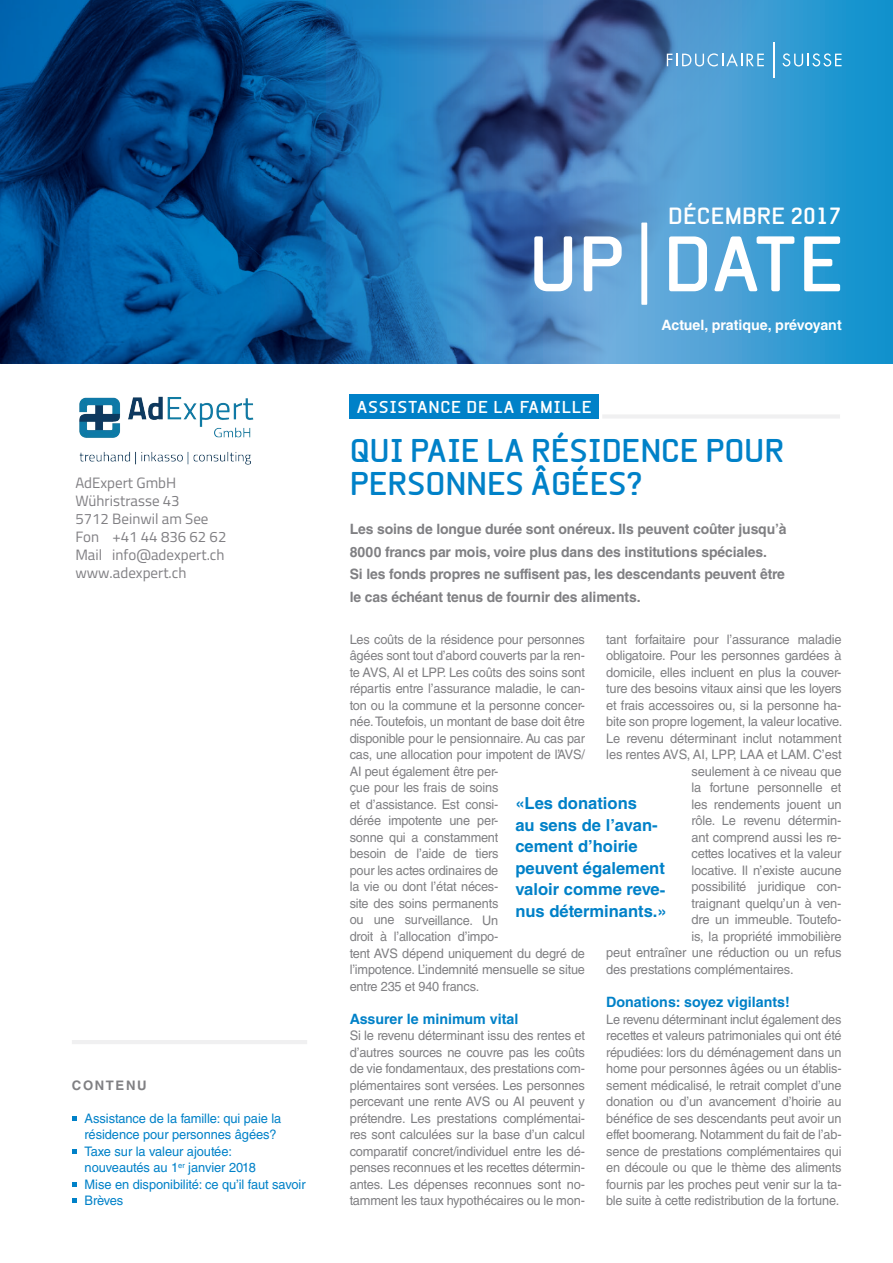
<style>
.page{position:relative;width:893px;height:1263px;background:#fff}
.page>*{position:absolute;margin:0;border:0;box-sizing:border-box;transform-origin:0 0}
.t1{font:700 75px "Beta Sans";letter-spacing:-.015em;color:#fff}
.t2{font:700 31.5px/33px "Beta Sans";letter-spacing:-.01em;color:#0081c8}
.t3{font:700 22.5px "Beta Sans";color:#fff}
.t4{font:700 16.65px/21.6px "Helvetica LT Std";color:#0081c8}
.t5{font:700 16.5px "Beta Sans";letter-spacing:.04em;color:#fff}
.t6{font:15px/18px "Titillium Web";color:#807f83}
.t7{font:700 14.25px/22.5px "Helvetica LT Std";letter-spacing:-.01em;color:#808083}
.t8{font:700 14.25px "Helvetica LT Std";color:#0081c8}
.t9{font:700 14.25px "Helvetica LT Std";color:#fff}
.t10{font:13.2px/16.5px "Helvetica LT Std";letter-spacing:-.015em;color:#808083;text-align:justify}
.t11{font:13.2px/16.5px "Helvetica LT Std";letter-spacing:-.005em;color:#0081c8}
.t12{font:700 13.2px "Helvetica LT Std";letter-spacing:.125em;color:#808083}
.s1{font-family:"Beta Sans Norm";font-weight:400;font-size:112.5px}
</style>
<div class="page">
<svg style="left:785px;top:0;width:108px;height:363px;background:#1d95cf"></svg>
<img style="left:0;top:0;width:785px;height:363px">
<div style="left:350px;top:394px;width:249px;height:24px;background:#0081c8"></div>
<hr style="left:602px;top:414px;width:238px;height:4px;background:#f0f0f1">
<svg style="left:72px;top:1116px;width:4px;height:4px"></svg>
<svg style="left:72px;top:1149px;width:4px;height:4px"></svg>
<svg style="left:72px;top:1182px;width:4px;height:4px"></svg>
<svg style="left:72px;top:1198px;width:4px;height:5px"></svg>
<hr style="left:72px;top:1040px;width:235px;height:4px;background:#f0f0f1">
<svg style="left:667px;top:53px;width:97px;height:13px"></svg>
<svg style="left:782px;top:53px;width:59px;height:13px"></svg>
<hr style="left:773px;top:42px;width:1px;height:35px;background:#fff">
<img style="left:79px;top:396px;width:175px;height:69px">
<p class="t6" style="left:75px;top:473px;width:153px">AdExpert GmbH<br>Wühristrasse 43<br>5712 Beinwil am See<br>Fon +41 44 836 62 62<br>Mail info@adexpert.ch www.adexpert.ch</p>
<p class="t12" style="left:72px;top:1077px;width:76px">CONTENU</p>
<p class="t11" style="left:85px;top:1109px;width:223px">Assistance de la famille: qui paie la résidence pour personnes âgées?<br>Taxe sur la valeur ajoutée:<br>nouveautés au 1<sup>er</sup> janvier 2018<br>Mise en disponibilité: ce qu’il faut savoir<br>Brèves</p>
<h3 class="t3" style="left:668px;top:202px;width:175px">DÉCEMBRE 2017</h3>
<h1 class="t1" style="left:529px;top:219px;width:318px">UP <span class="s1">|</span> DATE</h1>
<p class="t9" style="left:662px;top:317px;width:182px">Actuel, pratique, prévoyant</p>
<p class="t5" style="left:357px;top:397px;width:237px">ASSISTANCE DE LA FAMILLE</p>
<h2 class="t2" style="left:350px;top:434px;width:436px">QUI PAIE LA RÉSIDENCE POUR<br>PERSONNES ÂGÉES?</h2>
<p class="t7" style="left:350px;top:518px;width:438px">Les soins de longue durée sont onéreux. Ils peuvent coûter jusqu’à 8000 francs par mois, voire plus dans des institutions spéciales.<br>Si les fonds propres ne suffisent pas, les descendants peuvent être le cas échéant tenus de fournir des aliments.</p>
<p class="t10" style="left:350px;top:631px;width:237px;text-align:left">Les coûts de la résidence pour personnes âgées sont tout d’abord couverts par la ren&shy;te AVS, AI et LPP. Les coûts des soins sont répartis entre l’assurance maladie, le can&shy;ton ou la commune et la personne concer&shy;née. Toutefois, un montant de base doit être disponible pour le pensionnaire. Au cas par cas, une allocation pour impotent de l’AVS/ AI peut également être per-<br>çue pour les frais de soins<br>et d’assistance. Est consi-<br>dérée impotente une per-<br>sonne qui a constamment<br>besoin de l’aide de tiers<br>pour les actes ordinaires de<br>la vie ou dont l’état néces-<br>site des soins permanents<br>ou une surveillance. Un<br>droit à l’allocation d’impo-<br>tent AVS dépend uniquement du degré de l’impotence. L’indemnité mensuelle se situe entre 235 et 940 francs.</p>
<p class="t8" style="left:350px;top:1010px;width:170px">Assurer le minimum vital</p>
<p class="t10" style="left:350px;top:1027px;width:237px">Si le revenu déterminant issu des rentes et d’autres sources ne couvre pas les coûts de vie fondamentaux, des prestations com&shy;plémentaires sont versées. Les personnes percevant une rente AVS ou AI peuvent y prétendre. Les prestations complémentai&shy;res sont calculées sur la base d’un calcul comparatif concret/individuel entre les dé&shy;penses reconnues et les recettes détermin&shy;antes. Les dépenses reconnues sont no&shy;tamment les taux hypothécaires ou le mon-</p>
<p class="t10" style="left:606px;top:631px;width:237px">tant forfaitaire pour l’assurance maladie</p>
<p class="t10" style="left:606px;top:647px;width:237px">obligatoire. Pour les personnes gardées à</p>
<p class="t10" style="left:606px;top:664px;width:237px">domicile, elles incluent en plus la couver-</p>
<p class="t10" style="left:606px;top:680px;width:237px">ture des besoins vitaux ainsi que les loyers</p>
<p class="t10" style="left:606px;top:697px;width:237px">et frais accessoires ou, si la personne ha-</p>
<p class="t10" style="left:606px;top:713px;width:238px">bite son propre logement, la valeur locative.</p>
<p class="t10" style="left:606px;top:730px;width:237px">Le revenu déterminant inclut notamment</p>
<p class="t10" style="left:606px;top:746px;width:237px">les rentes AVS, AI, LPP, LAA et LAM. C’est</p>
<p class="t10" style="left:691px;top:763px;width:152px">seulement à ce niveau que</p>
<p class="t10" style="left:691px;top:779px;width:152px">la fortune personnelle et</p>
<p class="t10" style="left:691px;top:796px;width:152px">les rendements jouent un</p>
<p class="t10" style="left:691px;top:812px;width:152px">rôle. Le revenu détermin-</p>
<p class="t10" style="left:691px;top:829px;width:152px">ant comprend aussi les re-</p>
<p class="t10" style="left:691px;top:845px;width:152px">cettes locatives et la valeur</p>
<p class="t10" style="left:691px;top:862px;width:152px">locative. Il n’existe aucune</p>
<p class="t10" style="left:691px;top:878px;width:152px">possibilité juridique con-</p>
<p class="t10" style="left:691px;top:895px;width:152px">traignant quelqu’un à ven-</p>
<p class="t10" style="left:691px;top:911px;width:152px">dre un immeuble. Toutefo-</p>
<p class="t10" style="left:691px;top:928px;width:152px">is, la propriété immobilière</p>
<p class="t10" style="left:606px;top:944px;width:237px">peut entraîner une réduction ou un refus</p>
<p class="t10" style="left:606px;top:961px;width:189px">des prestations complémentaires.</p>
<p class="t8" style="left:606px;top:993px;width:185px">Donations: soyez vigilants!</p>
<p class="t10" style="left:606px;top:1010px;width:237px">Le revenu déterminant inclut également des recettes et valeurs patrimoniales qui ont été répudiées: lors du déménagement dans un home pour personnes âgées ou un établis&shy;sement médicalisé, le retrait complet d’une donation ou d’un avancement d’hoirie au bénéfice de ses descendants peut avoir un effet boomerang. Notamment du fait de l’ab&shy;sence de prestations complémentaires qui en découle ou que le thème des aliments fournis par les proches peut venir sur la ta&shy;ble suite à cette redistribution de la fortune.</p>
<p class="t4" style="left:515px;top:792px;width:153px">«Les donations<br>au sens de l’avan&shy;cement d’hoirie peuvent également valoir comme reve&shy;nus déterminants.»</p>
</div>
